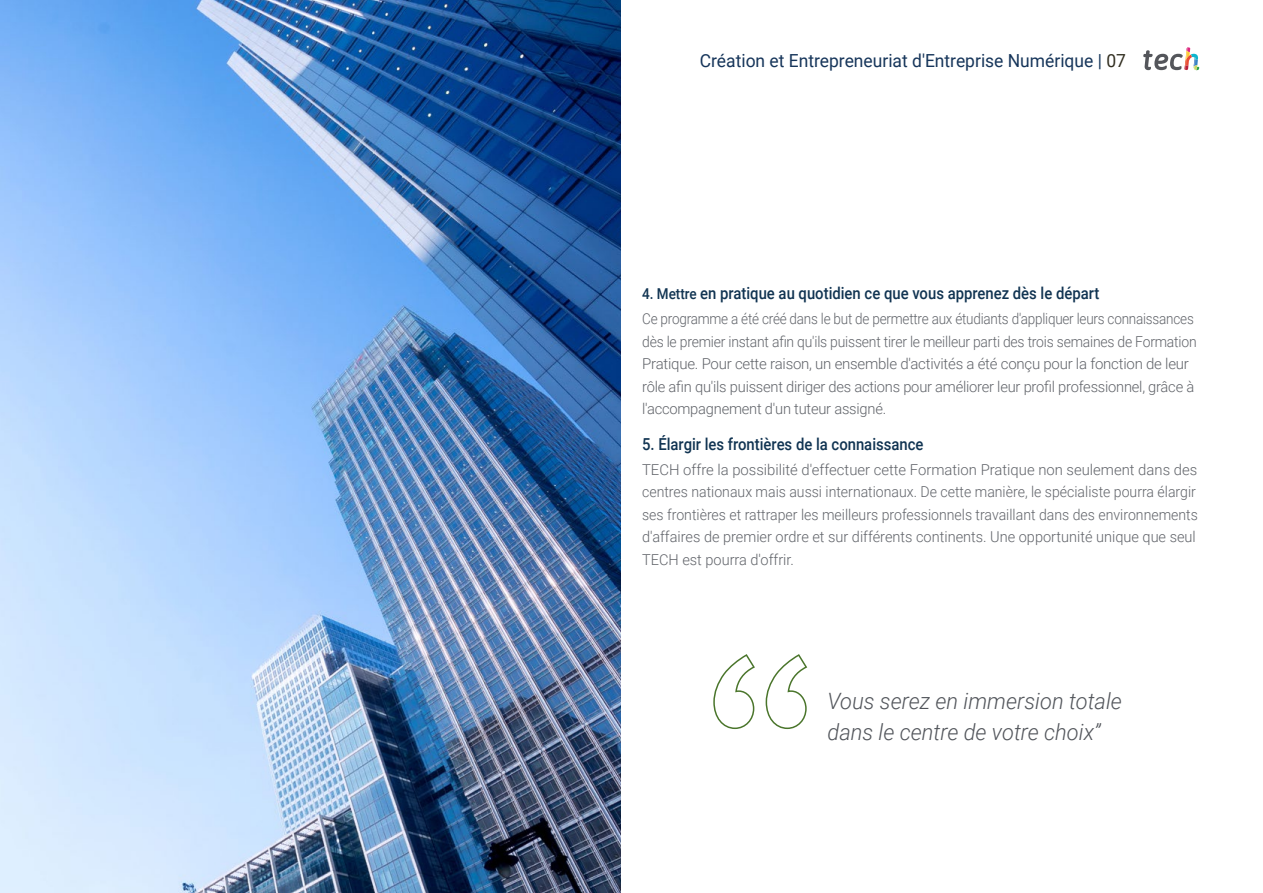
<style>
.page{position:relative;width:1263px;height:893px;background:#fff}
.page>*{position:absolute;margin:0;border:0;box-sizing:border-box;transform-origin:0 0}
.t1{font:italic 300 22.5px/31.5px "Roboto";color:#52555b}
.t2{font:18px "Roboto";color:#16355a}
.t3{font:500 16.5px "Roboto";color:#113452;scale:.9 1}
.t4{font:300 15px/22.5px "Roboto";letter-spacing:-.015em;color:#61646a;scale:.9 1}
.t5{font:300 15px/22.5px "Roboto";letter-spacing:-.015em;color:#61646a}
.s1{color:#153559}
.s2{color:#312e20}
.s3{font-size:15px}
</style>
<div class="page">
<svg style="left:713px;top:654px;width:95px;height:76px"></svg>
<svg style="left:1143px;top:47px;width:56px;height:24px"></svg>
<img style="left:0;top:0;width:621px;height:893px">
<p class="t2" style="left:700px;top:48px;width:428px">Création et Entrepreneuriat d'Entreprise Numérique <span class="s1">|</span> <span class="s2">07</span></p>
<p class="t3" style="left:642px;top:282px;width:509px"><span class="s3">4. Mettre</span> en pratique au quotidien ce que vous apprenez dès le départ</p>
<p class="t4" style="left:642px;top:307px;width:618px">Ce programme a été créé dans le but de permettre aux étudiants d'appliquer leurs connaissances dès le premier instant afin qu'ils puissent tirer le meilleur parti des trois semaines de Formation Pratique. Pour cette raison, un ensemble d'activités a été conçu pour la fonction de leur rôle afin qu'ils puissent diriger des actions pour améliorer leur profil professionnel, grâce à l'accompagnement d'un tuteur assigné.</p>
<p class="t3" style="left:642px;top:433px;width:314px">5. Élargir les frontières de la connaissance</p>
<p class="t5" style="left:642px;top:458px;width:557px">TECH offre la possibilité d'effectuer cette Formation Pratique non seulement dans des centres nationaux mais aussi internationaux. De cette manière, le spécialiste pourra élargir ses frontières et rattraper les meilleurs professionnels travaillant dans des environnements d'affaires de premier ordre et sur différents continents. Une opportunité unique que seul TECH est pourra d'offrir.</p>
<h1 class="t1" style="left:827px;top:684px;width:296px">Vous serez en immersion totale dans le centre de votre choix”</h1>
</div>
